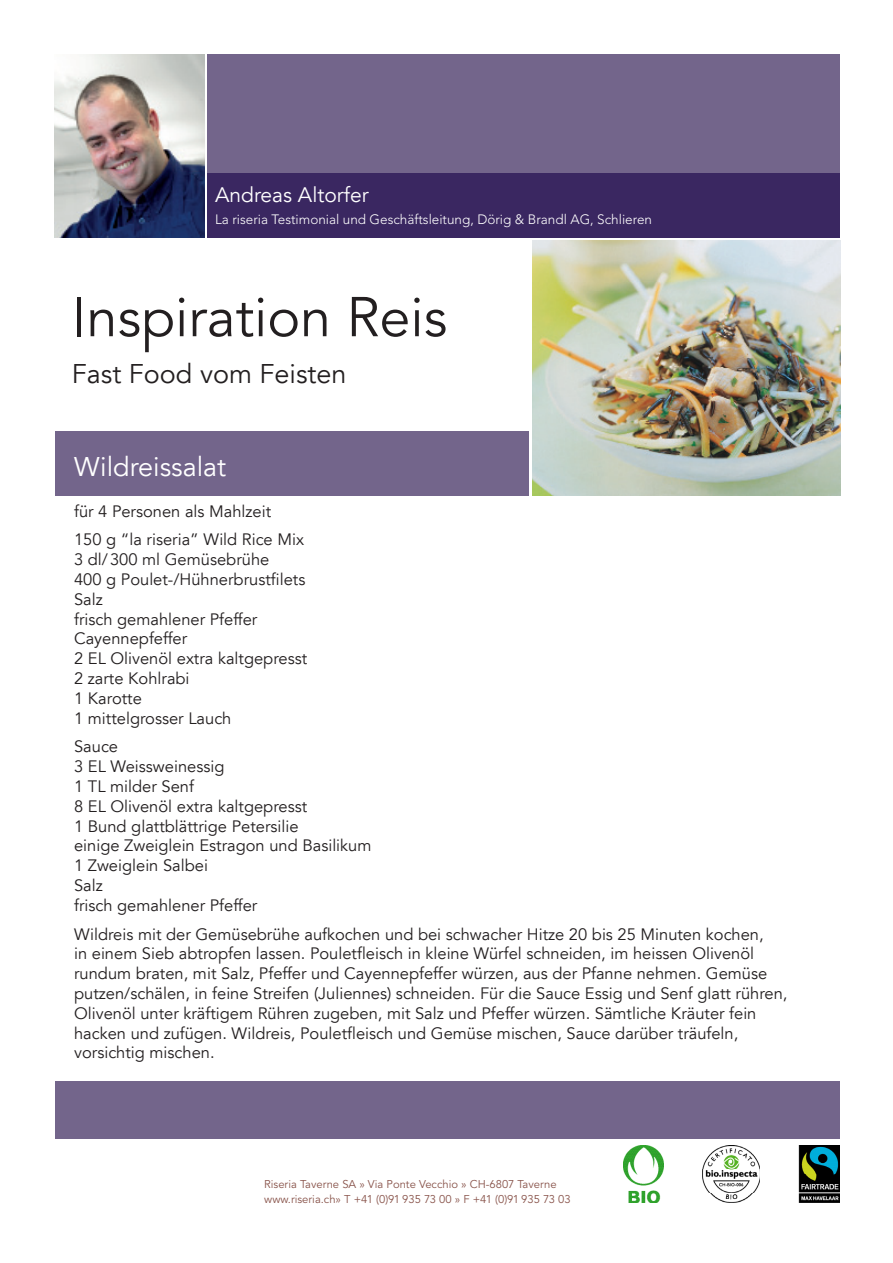
<style>
.page{position:relative;width:893px;height:1263px;background:#fff}
.page>*{position:absolute;margin:0;border:0;box-sizing:border-box;transform-origin:0 0}
.t1{font:55.5px "Avenir LT";color:#231f20}
.t2{font:27px "Avenir LT";color:#231f20}
.t3{font:27px "Avenir LT";color:#fff}
.t4{font:21px "Avenir LT";color:#fff}
.t5{font:16.5px/19.8px "Avenir LT";color:#231f20}
.t6{font:300 13.5px "Avenir";color:#fff}
.t7{font:11.25px/15px "Avenir";color:#88534a}
</style>
<div class="page">
<div style="left:55px;top:431px;width:473px;height:65px;background:#73658b"></div>
<div style="left:207px;top:55px;width:632px;height:118px;background:#73658b"></div>
<div style="left:207px;top:173px;width:632px;height:65px;background:#3a2761"></div>
<div style="left:55px;top:1082px;width:784px;height:57px;background:#73658b"></div>
<img style="left:799px;top:1146px;width:40px;height:57px">
<img style="left:703px;top:1146px;width:57px;height:57px">
<img style="left:624px;top:1146px;width:39px;height:57px">
<img style="left:55px;top:55px;width:149px;height:183px">
<img style="left:532px;top:241px;width:309px;height:254px">
<p class="t4" style="left:215px;top:182px;width:155px">Andreas Altorfer</p>
<p class="t6" style="left:215px;top:212px;width:438px">La riseria Testimonial und Geschäftsleitung, Dörig &amp; Brandl AG, Schlieren</p>
<h1 class="t1" style="left:72px;top:285px;width:377px">Inspiration Reis</h1>
<h2 class="t2" style="left:72px;top:358px;width:276px">Fast Food vom Feisten</h2>
<h2 class="t3" style="left:74px;top:452px;width:154px">Wildreissalat</h2>
<p class="t5" style="left:74px;top:497px;width:231px;line-height:28.8px">für 4 Personen als Mahlzeit<br>150 g “la riseria” Wild Rice Mix</p>
<p class="t5" style="left:74px;top:550px;width:235px">3 dl/300 ml Gemüsebrühe<br>400 g Poulet-/Hühnerbrustfilets<br>Salz<br>frisch gemahlener Pfeffer<br>Cayennepfeffer<br>2 EL Olivenöl extra kaltgepresst<br>2 zarte Kohlrabi<br>1 Karotte<br>1 mittelgrosser Lauch</p>
<p class="t5" style="left:74px;top:737px;width:299px">Sauce<br>3 EL Weissweinessig<br>1 TL milder Senf<br>8 EL Olivenöl extra kaltgepresst<br>1 Bund glattblättrige Petersilie<br>einige Zweiglein Estragon und Basilikum<br>1 Zweiglein Salbei<br>Salz<br>frisch gemahlener Pfeffer</p>
<p class="t5" style="left:74px;top:924px;width:715px">Wildreis mit der Gemüsebrühe aufkochen und bei schwacher Hitze 20 bis 25 Minuten kochen,<br>in einem Sieb abtropfen lassen. Pouletfleisch in kleine Würfel schneiden, im heissen Olivenöl rundum braten, mit Salz, Pfeffer und Cayennepfeffer würzen, aus der Pfanne nehmen. Gemüse putzen/schälen, in feine Streifen (Juliennes) schneiden. Für die Sauce Essig und Senf glatt rühren, Olivenöl unter kräftigem Rühren zugeben, mit Salz und Pfeffer würzen. Sämtliche Kräuter fein hacken und zufügen. Wildreis, Pouletfleisch und Gemüse mischen, Sauce darüber träufeln, vorsichtig mischen.</p>
<p class="t7" style="left:264px;top:1177px;width:308px">Riseria Taverne SA » Via Ponte Vecchio » CH-6807 Taverne www.riseria.ch» T +41 (0)91 935 73 00 » F +41 (0)91 935 73 03</p>
</div>
